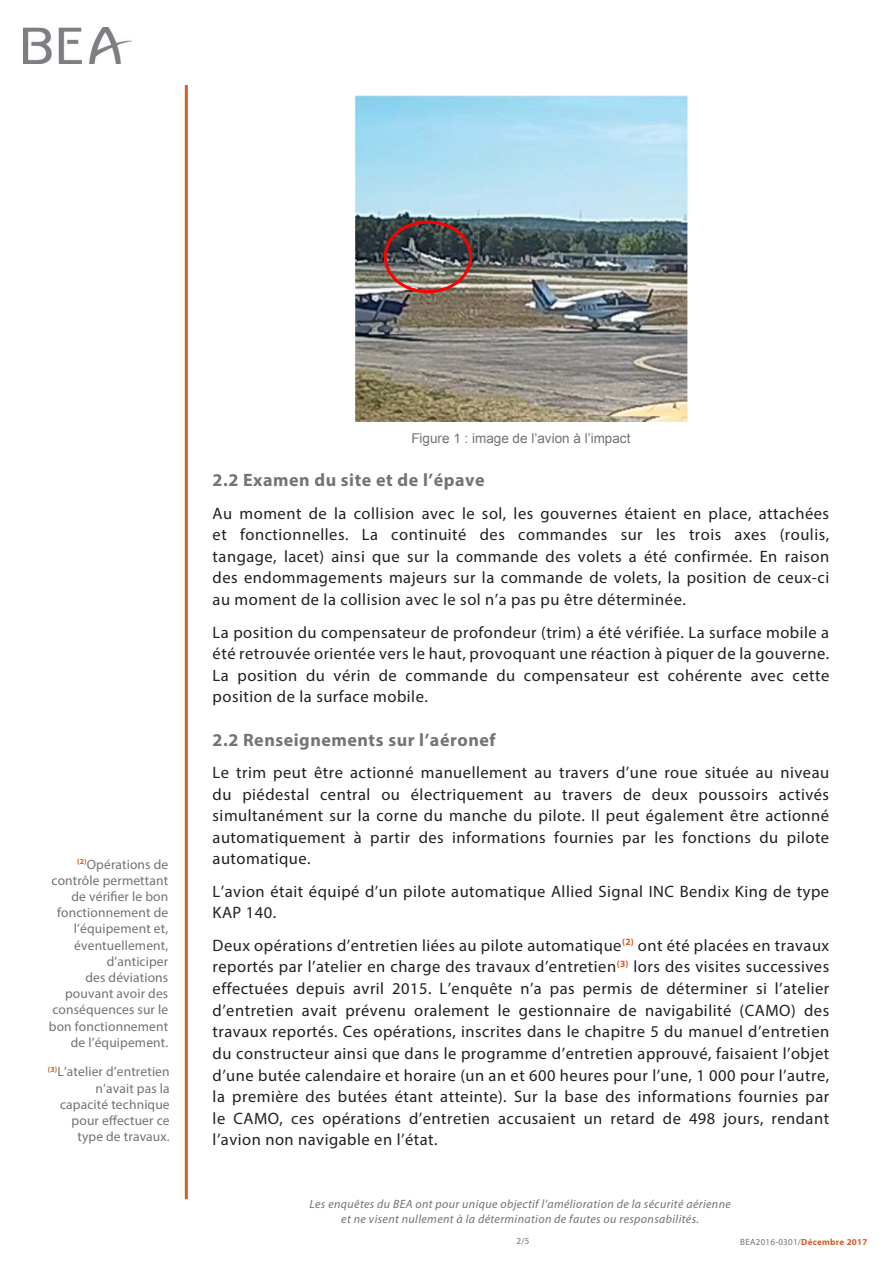
<style>
.page{position:relative;width:893px;height:1263px;background:#fff}
.page>*{position:absolute;margin:0;border:0;box-sizing:border-box;transform-origin:0 0}
.Titre_2{font:700 18px "Myriad Pro";letter-spacing:.03em;color:#727477}
.t1{font:16.5px/21.6px "Myriad Pro";letter-spacing:.03em;color:#231f20;text-align:justify}
.Note{font:13.5px/16.2px "Myriad Pro";letter-spacing:.01em;color:#717275;text-align:right}
.Légende{font:13.5px "Arial";color:#717275}
.t2{font:italic 12px/14.4px "Myriad Pro";letter-spacing:.03em;color:#717275;text-align:center}
.t3{font:9px "Myriad Pro";letter-spacing:.03em;color:#717275}
.s1{font-weight:700;color:#d75c28}
</style>
<div class="page">
<hr style="left:185px;top:85px;width:3px;height:1114px;background:#d75c28">
<img style="left:23px;top:28px;width:109px;height:36px">
<img style="left:354px;top:95px;width:334px;height:326px">
<img style="left:384px;top:210px;width:88px;height:91px">
<p class="Note" style="left:49px;top:856px;width:121px"><sup>(2)</sup>Opérations de contrôle permettant de vérifier le bon fonctionnement de l’équipement et, éventuellement, d’anticiper<br>des déviations pouvant avoir des conséquences sur le bon fonctionnement de l’équipement.</p>
<p class="Note" style="left:48px;top:1063px;width:123px"><sup>(3)</sup>L’atelier d’entretien n’avait pas la capacité technique pour effectuer ce type de travaux.</p>
<p class="Légende" style="left:411px;top:429px;width:221px">Figure 1 : image de l’avion à l’impact</p>
<p class="Titre_2" style="left:213px;top:468px;width:274px">2.2 Examen du site et de l’épave</p>
<p class="t1" style="left:213px;top:502px;width:618px">Au moment de la collision avec le sol, les gouvernes étaient en place, attachées et fonctionnelles. La continuité des commandes sur les trois axes (roulis, tangage, lacet) ainsi que sur la commande des volets a été confirmée. En raison des endommagements majeurs sur la commande de volets, la position de ceux-ci au moment de la collision avec le sol n’a pas pu être déterminée.</p>
<p class="t1" style="left:213px;top:621px;width:618px">La position du compensateur de profondeur (trim) a été vérifiée. La surface mobile a été retrouvée orientée vers le haut, provoquant une réaction à piquer de la gouverne.<br>La position du vérin de commande du compensateur est cohérente avec cette position de la surface mobile.</p>
<p class="Titre_2" style="left:213px;top:728px;width:285px">2.2 Renseignements sur l’aéronef</p>
<p class="t1" style="left:213px;top:761px;width:618px">Le trim peut être actionné manuellement au travers d’une roue située au niveau du piédestal central ou électriquement au travers de deux poussoirs activés simultanément sur la corne du manche du pilote. Il peut également être actionné automatiquement à partir des informations fournies par les fonctions du pilote automatique.</p>
<p class="t1" style="left:213px;top:880px;width:618px">L’avion était équipé d’un pilote automatique Allied Signal INC Bendix King de type<br>KAP 140.</p>
<p class="t1" style="left:213px;top:934px;width:618px">Deux opérations d’entretien liées au pilote automatique<sup>(2)</sup> ont été placées en travaux reportés par l’atelier en charge des travaux d’entretien<sup>(3)</sup> lors des visites successives effectuées depuis avril 2015. L’enquête n’a pas permis de déterminer si l’atelier d’entretien avait prévenu oralement le gestionnaire de navigabilité (CAMO) des travaux reportés. Ces opérations, inscrites dans le chapitre 5 du manuel d’entretien du constructeur ainsi que dans le programme d’entretien approuvé, faisaient l’objet d’une butée calendaire et horaire (un an et 600 heures pour l’une, 1 000 pour l’autre, la première des butées étant atteinte). Sur la base des informations fournies par le CAMO, ces opérations d’entretien accusaient un retard de 498 jours, rendant l’avion non navigable en l’état.</p>
<p class="t2" style="left:309px;top:1197px;width:423px">Les enquêtes du BEA ont pour unique objectif l’amélioration de la sécurité aérienne et ne visent nullement à la détermination de fautes ou responsabilités.</p>
<p class="t3" style="left:517px;top:1236px;width:14px">2/5</p>
<p class="t3" style="left:740px;top:1236px;width:129px">BEA2016-0301/<span class="s1">Décembre 2017</span></p>
</div>
